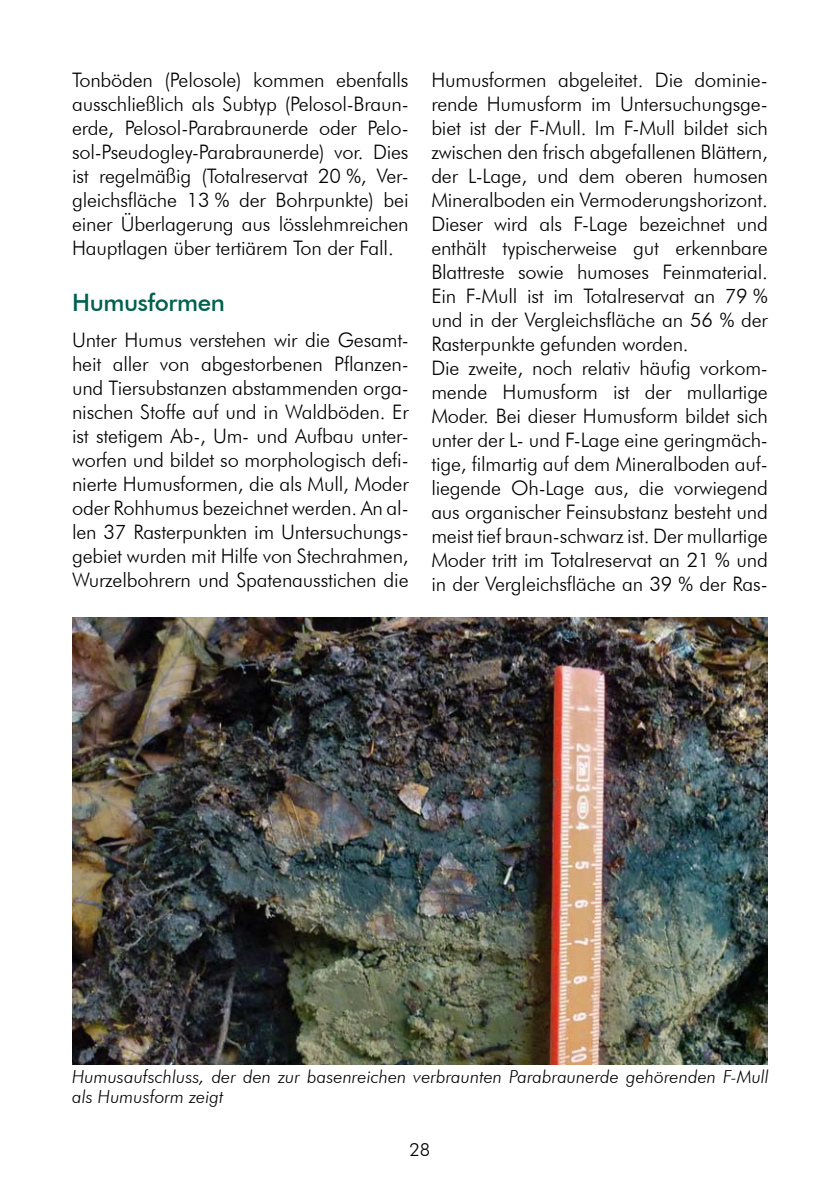
<style>
.page{position:relative;width:840px;height:1191px;background:#fff}
.page>*{position:absolute;margin:0;border:0;box-sizing:border-box;transform-origin:0 0}
.t1{font:500 24px "Futura BT";letter-spacing:-.015em;color:#00614d}
.t2{font:300 20px/24px "Futura BT";letter-spacing:-.01em;color:#000}
.t3{font:italic 300 18px/20px "Futura BT";color:#000}
.t4{font:300 18px "Futura BT";color:#000}
</style>
<div class="page">
<img style="left:72px;top:617px;width:695px;height:447px">
<p class="t2" style="left:72px;top:68px;width:338px;text-align:justify">Tonböden (Pelosole) kommen ebenfalls ausschließlich als Subtyp (Pelosol-Braun&shy;erde, Pelosol-Parabraunerde oder Pelo&shy;sol-Pseudogley-Parabraunerde) vor. Dies ist regelmäßig (Totalreservat 20 %, Ver&shy;gleichsfläche 13 % der Bohrpunkte) bei einer Überlagerung aus lösslehmreichen Hauptlagen über tertiärem Ton der Fall.</p>
<p class="t1" style="left:72px;top:288px;width:154px">Humusformen</p>
<p class="t2" style="left:72px;top:328px;width:338px">Unter Humus verstehen wir die Gesamt&shy;heit aller von abgestorbenen Pflanzen&shy;und Tiersubstanzen abstammenden orga&shy;nischen Stoffe auf und in Waldböden. Er ist stetigem Ab-, Um- und Aufbau unter&shy;worfen und bildet so morphologisch defi&shy;nierte Humusformen, die als Mull, Moder oder Rohhumus bezeichnet werden. An al&shy;len 37 Rasterpunkten im Untersuchungs&shy;gebiet wurden mit Hilfe von Stechrahmen, Wurzelbohrern und Spatenausstichen die</p>
<p class="t2" style="left:431px;top:68px;width:338px">Humusformen abgeleitet. Die dominie&shy;rende Humusform im Untersuchungsge&shy;biet ist der F-Mull. Im F-Mull bildet sich zwischen den frisch abgefallenen Blättern, der L-Lage, und dem oberen humosen Mineralboden ein Vermoderungshorizont.<br>Dieser wird als F-Lage bezeichnet und enthält typischerweise gut erkennbare Blattreste sowie humoses Feinmaterial.<br>Ein F-Mull ist im Totalreservat an 79 % und in der Vergleichsfläche an 56 % der Rasterpunkte gefunden worden.<br>Die zweite, noch relativ häufig vorkom&shy;mende Humusform ist der mullartige Moder. Bei dieser Humusform bildet sich unter der L- und F-Lage eine geringmäch&shy;tige, filmartig auf dem Mineralboden auf&shy;liegende Oh-Lage aus, die vorwiegend aus organischer Feinsubstanz besteht und meist tief braun-schwarz ist. Der mullartige Moder tritt im Totalreservat an 21 % und in der Vergleichsfläche an 39 % der Ras-</p>
<p class="t3" style="left:72px;top:1066px;width:698px">Humusaufschluss, der den zur basenreichen verbraunten Parabraunerde gehörenden F-Mull als Humusform zeigt</p>
<p class="t4" style="left:409px;top:1139px;width:22px">28</p>
</div>
